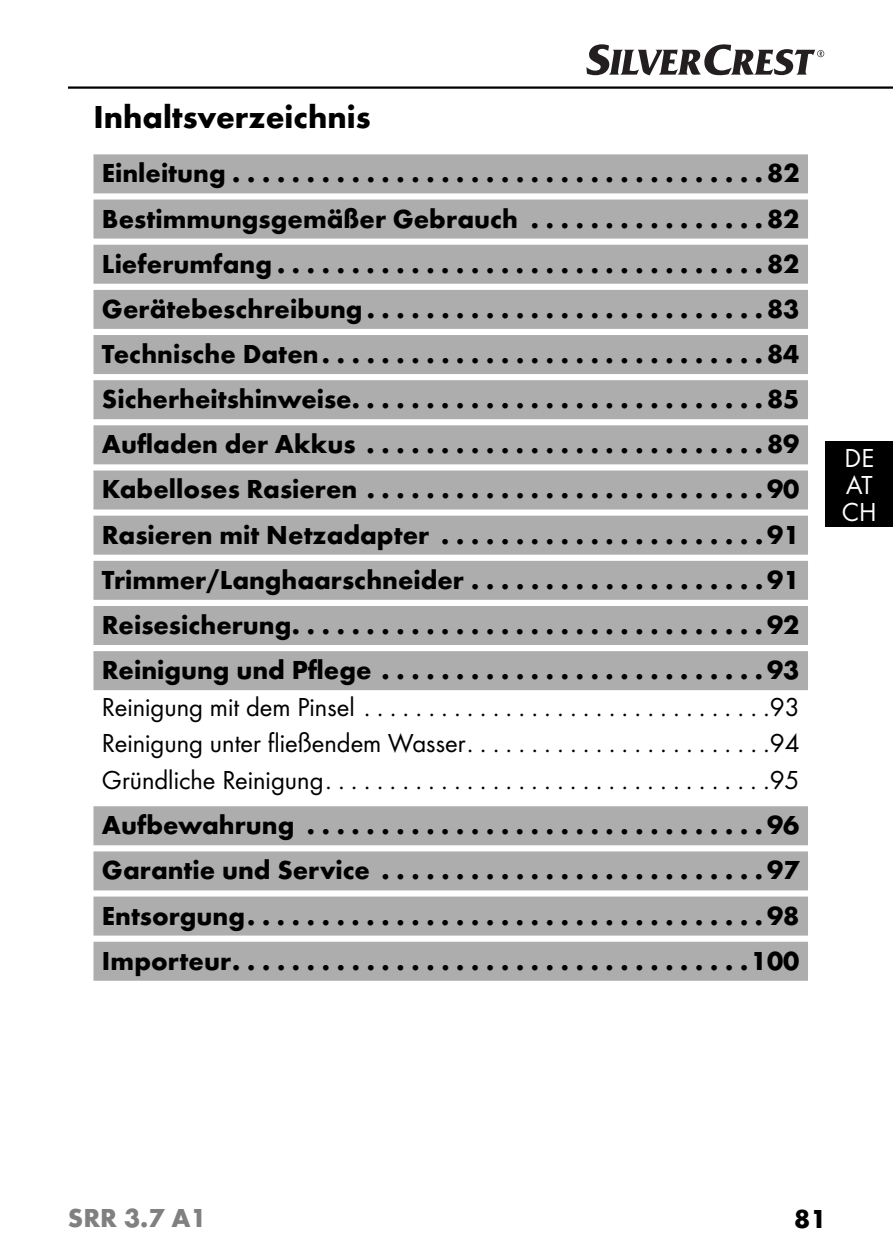
<style>
.page{position:relative;width:893px;height:1259px;background:#fff}
.page>*{position:absolute;margin:0;border:0;box-sizing:border-box;transform-origin:0 0}
.t1{font:700 33px "Futura";color:#000}
.t2{font:700 27px/45.3px "Futura";color:#000;text-align:justify}
.t3{font:27px/36.6px "Futura Boo";color:#000;text-align:justify}
.t4{font:700 27px "Futura";color:#808080}
.t5{font:27px/27px "Futura Boo";color:#fff}
</style>
<div class="page">
<hr style="left:68px;top:86px;width:825px;height:3px;background:#000">
<svg style="left:586px;top:44px;width:238px;height:31px"></svg>
<div style="left:825px;top:442px;width:68px;height:84px;background:#000"></div>
<div style="left:93px;top:154px;width:715px;height:39px;background:#adadad"></div>
<div style="left:93px;top:200px;width:715px;height:39px;background:#adadad"></div>
<div style="left:93px;top:245px;width:715px;height:39px;background:#adadad"></div>
<div style="left:93px;top:290px;width:715px;height:39px;background:#adadad"></div>
<div style="left:93px;top:335px;width:715px;height:39px;background:#adadad"></div>
<div style="left:93px;top:380px;width:715px;height:39px;background:#adadad"></div>
<div style="left:93px;top:425px;width:715px;height:39px;background:#adadad"></div>
<div style="left:93px;top:470px;width:715px;height:39px;background:#adadad"></div>
<div style="left:93px;top:516px;width:715px;height:39px;background:#adadad"></div>
<div style="left:93px;top:561px;width:715px;height:39px;background:#adadad"></div>
<div style="left:93px;top:606px;width:715px;height:39px;background:#adadad"></div>
<div style="left:93px;top:651px;width:715px;height:39px;background:#adadad"></div>
<div style="left:93px;top:806px;width:715px;height:39px;background:#adadad"></div>
<div style="left:93px;top:851px;width:715px;height:39px;background:#adadad"></div>
<div style="left:93px;top:897px;width:715px;height:39px;background:#adadad"></div>
<div style="left:93px;top:942px;width:715px;height:39px;background:#adadad"></div>
<p class="t1" style="left:93px;top:104px;width:279px">Inhaltsverzeichnis</p>
<p class="t2" style="left:102px;top:153px;width:699px">Einleitung . . . . . . . . . . . . . . . . . . . . . . . . . . . . . . . . . . . . 82<br>Bestimmungsgemäßer Gebrauch . . . . . . . . . . . . . . . . 82<br>Lieferumfang . . . . . . . . . . . . . . . . . . . . . . . . . . . . . . . . . 82<br>Gerätebeschreibung . . . . . . . . . . . . . . . . . . . . . . . . . . . 83<br>Technische Daten . . . . . . . . . . . . . . . . . . . . . . . . . . . . . . 84<br>Sicherheitshinweise . . . . . . . . . . . . . . . . . . . . . . . . . . . . 85<br>Aufladen der Akkus . . . . . . . . . . . . . . . . . . . . . . . . . . . 89<br>Kabelloses Rasieren . . . . . . . . . . . . . . . . . . . . . . . . . . . 90<br>Rasieren mit Netzadapter . . . . . . . . . . . . . . . . . . . . . . 91<br>Trimmer/Langhaarschneider . . . . . . . . . . . . . . . . . . . . 91<br>Reisesicherung . . . . . . . . . . . . . . . . . . . . . . . . . . . . . . . . 92<br>Reinigung und Pflege . . . . . . . . . . . . . . . . . . . . . . . . . . 93</p>
<p class="t3" style="left:102px;top:690px;width:699px">Reinigung mit dem Pinsel . . . . . . . . . . . . . . . . . . . . . . . . . . . . . . . .93<br>Reinigung unter fließendem Wasser . . . . . . . . . . . . . . . . . . . . . . . .94<br>Gründliche Reinigung . . . . . . . . . . . . . . . . . . . . . . . . . . . . . . . . . . .95</p>
<p class="t2" style="left:102px;top:805px;width:699px">Aufbewahrung . . . . . . . . . . . . . . . . . . . . . . . . . . . . . . . 96<br>Garantie und Service . . . . . . . . . . . . . . . . . . . . . . . . . . 97<br>Entsorgung . . . . . . . . . . . . . . . . . . . . . . . . . . . . . . . . . . . 98<br>Importeur . . . . . . . . . . . . . . . . . . . . . . . . . . . . . . . . . . .100</p>
<p class="t5" style="left:842px;top:446px;width:36px">DE<br>AT<br>CH</p>
<p class="t4" style="left:68px;top:1208px;width:140px">SRR 3.7 A1</p>
<p class="t2" style="left:794px;top:1199px;width:34px">81</p>
</div>
